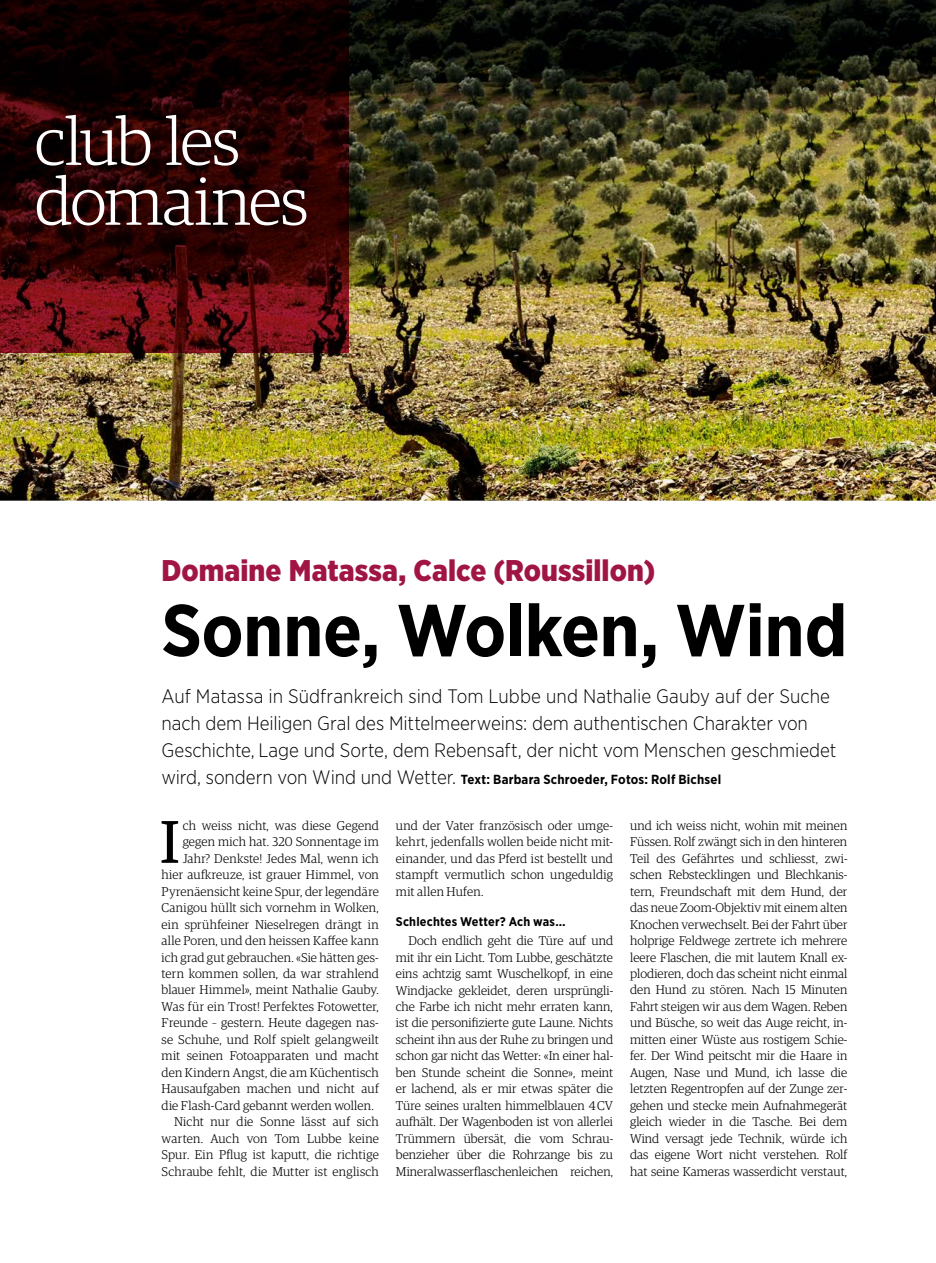
<style>
.page{position:relative;width:936px;height:1263px;background:#fff}
.page>*{position:absolute;margin:0;border:0;box-sizing:border-box;transform-origin:0 0}
.t1{font:700 73.35px "Gotham Narrow";letter-spacing:-.01em;color:#000}
.t2{font:300 67.35px/59.8px "Guardian Egyp";letter-spacing:-.02em;color:#fff}
.t3{font:60.15px "Guardian Egyp";color:#000}
.t4{font:900 30px "Gotham Narrow";color:#a01544}
.t5{font:300 19.5px/27px "Gotham Narrow";color:#000}
.t6{font:700 13.2px "Gotham Narrow";letter-spacing:.015em;color:#000}
.t7{font:300 12.75px/16.5px "Guardian Egyp";letter-spacing:.01em;color:#000;text-align:justify}
.t8{font:700 12.6px "Gotham Narrow";letter-spacing:.015em;color:#000}
.s1{font-weight:300;font-size:19.5px}
</style>
<div class="page">
<img style="left:0;top:0;width:935px;height:501px">
<img style="left:0;top:0;width:348px;height:352px">
<h2 class="t2" style="left:35px;top:108px;width:275px">club les domaines</h2>
<h3 class="t4" style="left:161px;top:551px;width:495px">Domaine Matassa, Calce (Roussillon)</h3>
<h1 class="t1" style="left:161px;top:583px;width:687px">Sonne, Wolken, Wind</h1>
<h3 class="t5" style="left:161px;top:682px;width:676px">Auf Matassa in Südfrankreich sind Tom Lubbe und Nathalie Gauby auf der Suche nach dem Heiligen Gral des Mittelmeerweins: dem authentischen Charakter von<br>Geschichte, Lage und Sorte, dem Rebensaft, der nicht vom Menschen geschmiedet</h3>
<p class="t6" style="left:161px;top:771px;width:561px"><span class="s1">wird, sondern von Wind und Wetter.</span> Text: Barbara Schroeder, Fotos: Rolf Bichsel</p>
<h3 class="t3" style="left:160px;top:801px;width:20px">I</h3>
<p class="t7" style="left:183px;top:816px;width:198px">ch weiss nicht, was diese Gegend</p>
<p class="t7" style="left:183px;top:833px;width:198px">gegen mich hat. 320 Sonnentage im</p>
<p class="t7" style="left:183px;top:849px;width:198px">Jahr? Denkste! Jedes Mal, wenn ich</p>
<p class="t7" style="left:161px;top:866px;width:219px">hier aufkreuze, ist grauer Himmel, von</p>
<p class="t7" style="left:161px;top:882px;width:219px">Pyrenäensicht keine Spur, der legendäre</p>
<p class="t7" style="left:161px;top:899px;width:219px">Canigou hüllt sich vornehm in Wolken,</p>
<p class="t7" style="left:161px;top:915px;width:219px">ein sprühfeiner Nieselregen drängt in</p>
<p class="t7" style="left:161px;top:932px;width:219px">alle Poren, und den heissen Kaffee kann</p>
<p class="t7" style="left:161px;top:948px;width:219px">ich grad gut gebrauchen. «Sie hätten ges-</p>
<p class="t7" style="left:161px;top:965px;width:219px">tern kommen sollen, da war strahlend</p>
<p class="t7" style="left:161px;top:981px;width:219px">blauer Himmel», meint Nathalie Gauby.</p>
<p class="t7" style="left:161px;top:997px;width:219px">Was für ein Trost! Perfektes Fotowetter,</p>
<p class="t7" style="left:161px;top:1014px;width:219px">Freunde – gestern. Heute dagegen nas-</p>
<p class="t7" style="left:161px;top:1030px;width:219px">se Schuhe, und Rolf spielt gelangweilt</p>
<p class="t7" style="left:161px;top:1047px;width:219px">mit seinen Fotoapparaten und macht</p>
<p class="t7" style="left:161px;top:1063px;width:219px">den Kindern Angst, die am Küchentisch</p>
<p class="t7" style="left:161px;top:1080px;width:219px">Hausaufgaben machen und nicht auf</p>
<p class="t7" style="left:161px;top:1096px;width:214px">die Flash-Card gebannt werden wollen.</p>
<p class="t7" style="left:174px;top:1113px;width:206px">Nicht nur die Sonne lässt auf sich</p>
<p class="t7" style="left:161px;top:1129px;width:219px">warten. Auch von Tom Lubbe keine</p>
<p class="t7" style="left:161px;top:1146px;width:219px">Spur. Ein Pflug ist kaputt, die richtige</p>
<p class="t7" style="left:161px;top:1162px;width:219px">Schraube fehlt, die Mutter ist englisch</p>
<p class="t7" style="left:396px;top:816px;width:219px">und der Vater französisch oder umge&shy;kehrt, jedenfalls wollen beide nicht mit&shy;einander, und das Pferd ist bestellt und stampft vermutlich schon ungeduldig mit allen Hufen.</p>
<p class="t8" style="left:396px;top:913px;width:171px">Schlechtes Wetter? Ach was…</p>
<p class="t7" style="left:396px;top:932px;width:219px;text-indent:13px">Doch endlich geht die Türe auf und mit ihr ein Licht. Tom Lubbe, geschätzte eins achtzig samt Wuschelkopf, in eine Windjacke gekleidet, deren ursprüngli&shy;che Farbe ich nicht mehr erraten kann, ist die personifizierte gute Laune. Nichts scheint ihn aus der Ruhe zu bringen und schon gar nicht das Wetter: «In einer hal&shy;ben Stunde scheint die Sonne», meint er lachend, als er mir etwas später die Türe seines uralten himmelblauen 4 CV aufhält. Der Wagenboden ist von allerlei Trümmern übersät, die vom Schrau&shy;benzieher über die Rohrzange bis zu Mineralwasserflaschenleichen reichen,</p>
<p class="t7" style="left:630px;top:816px;width:219px">und ich weiss nicht, wohin mit meinen Füssen. Rolf zwängt sich in den hinteren Teil des Gefährtes und schliesst, zwi&shy;schen Rebstecklingen und Blechkanis&shy;tern, Freundschaft mit dem Hund, der das neue Zoom-Objektiv mit einem alten Knochen verwechselt. Bei der Fahrt über holprige Feldwege zertrete ich mehrere leere Flaschen, die mit lautem Knall ex&shy;plodieren, doch das scheint nicht einmal den Hund zu stören. Nach 15 Minuten Fahrt steigen wir aus dem Wagen. Reben und Büsche, so weit das Auge reicht, in&shy;mitten einer Wüste aus rostigem Schie&shy;fer. Der Wind peitscht mir die Haare in Augen, Nase und Mund, ich lasse die letzten Regentropfen auf der Zunge zer&shy;gehen und stecke mein Aufnahmegerät gleich wieder in die Tasche. Bei dem Wind versagt jede Technik, würde ich das eigene Wort nicht verstehen. Rolf hat seine Kameras wasserdicht verstaut,</p>
</div>
